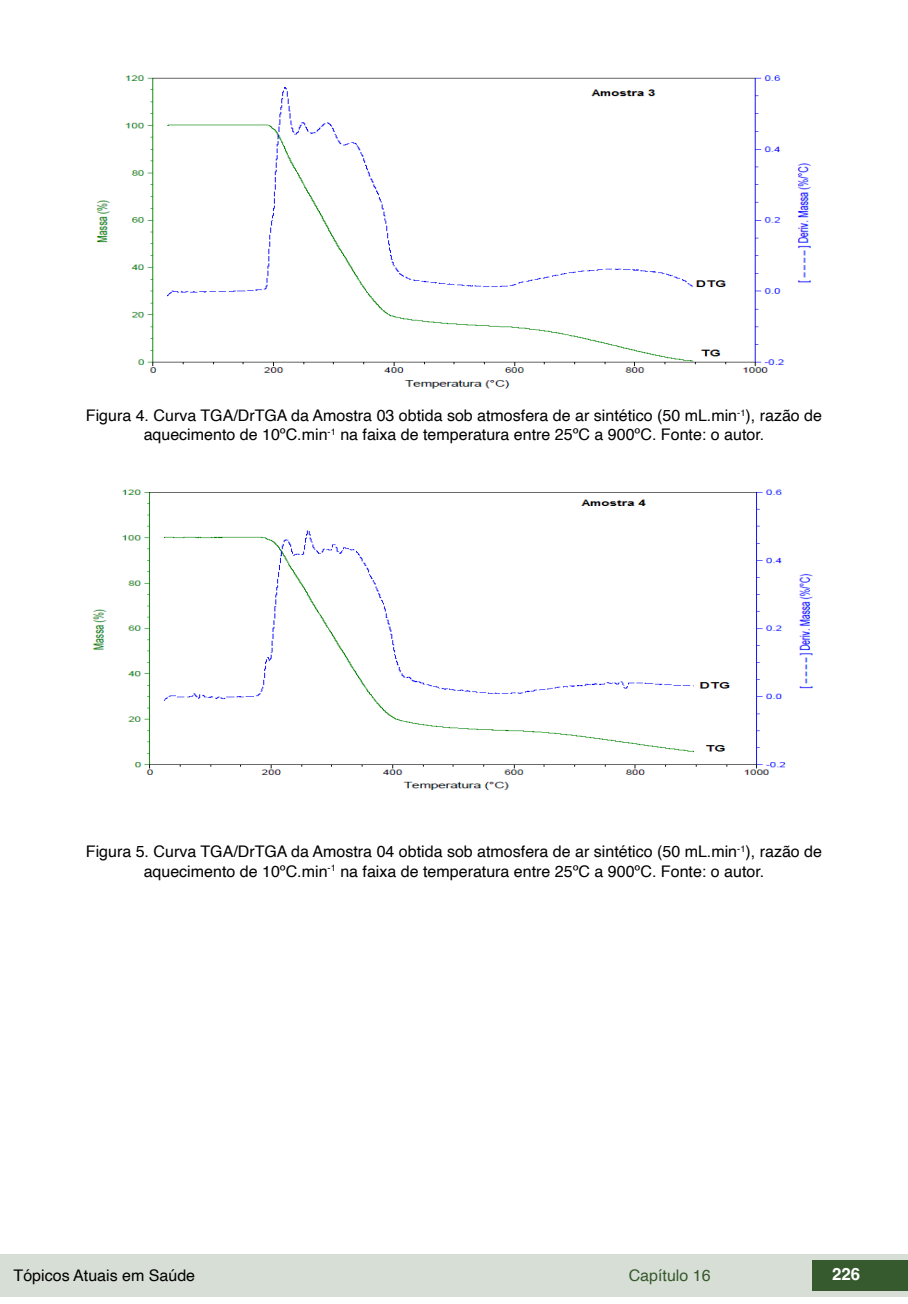
<style>
.page{position:relative;width:908px;height:1304px;background:#fff}
.page>*{position:absolute;margin:0;border:0;box-sizing:border-box;transform-origin:0 0}
.t1{font:700 16.8px "Helvetica";color:#fff}
.imagens_graf_tab{font:16px/19.2px "Helvetica";color:#000;text-align:center}
.t2{font:16px "Helvetica";color:#36592e}
</style>
<div class="page">
<div style="left:0;top:1254px;width:906px;height:43px;background:#d7ded5"></div>
<div style="left:812px;top:1261px;width:95px;height:30px;background:#36592e"></div>
<img style="left:96px;top:75px;width:715px;height:314px">
<img style="left:92px;top:489px;width:721px;height:301px">
<p class="imagens_graf_tab" style="left:86px;top:406px;width:737px">Figura 4. Curva TGA/DrTGA da Amostra 03 obtida sob atmosfera de ar sintético (50 mL.min<sup>-1</sup>), razão de aquecimento de 10ºC.min<sup>-1</sup> na faixa de temperatura entre 25ºC a 900ºC. Fonte: o autor.</p>
<p class="imagens_graf_tab" style="left:86px;top:843px;width:737px">Figura 5. Curva TGA/DrTGA da Amostra 04 obtida sob atmosfera de ar sintético (50 mL.min<sup>-1</sup>), razão de aquecimento de 10ºC.min<sup>-1</sup> na faixa de temperatura entre 25ºC a 900ºC. Fonte: o autor.</p>
<p class="imagens_graf_tab" style="left:14px;top:1266px;width:183px">Tópicos Atuais em Saúde</p>
<p class="t2" style="left:628px;top:1263px;width:83px">Capítulo 16</p>
<p class="t1" style="left:831px;top:1264px;width:30px">226</p>
</div>
